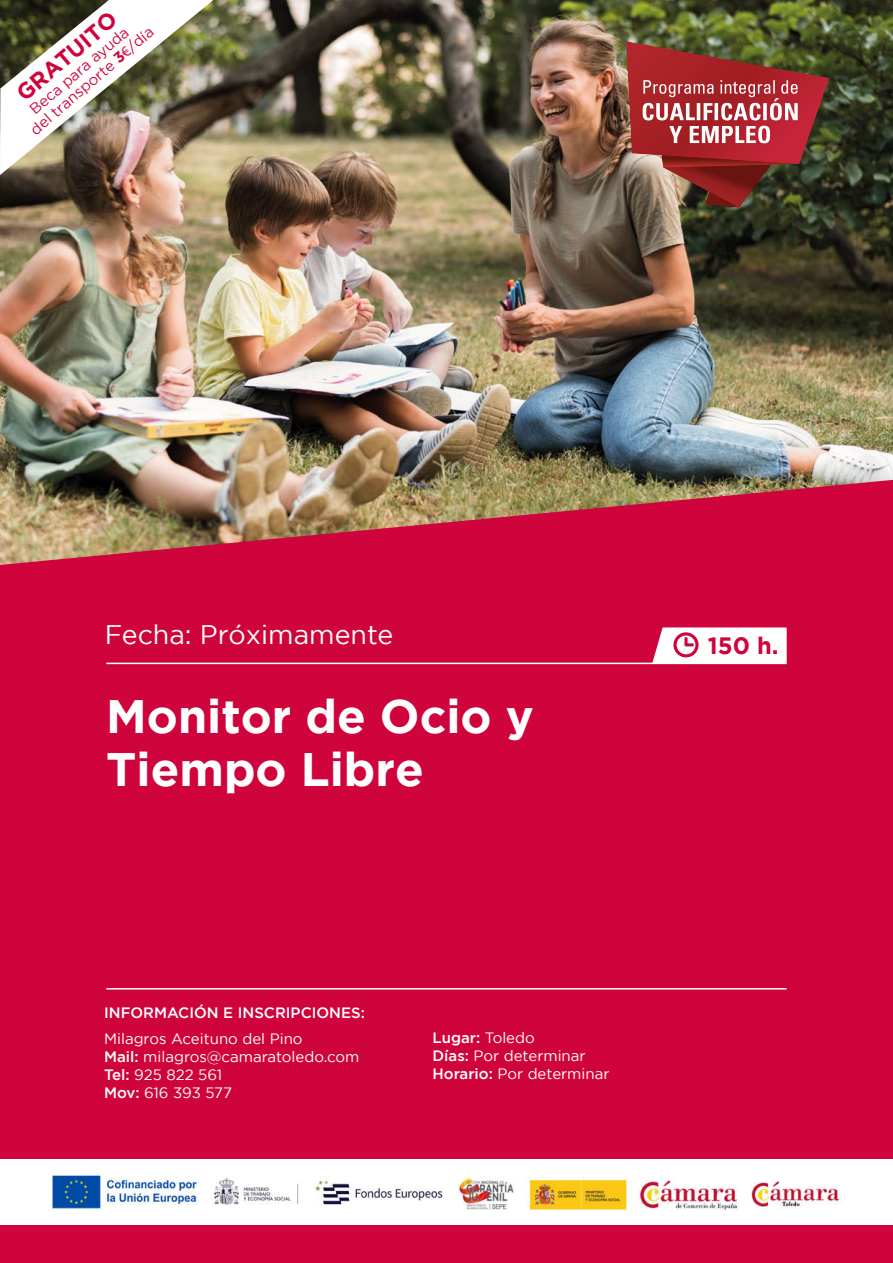
<style>
.page{position:relative;width:893px;height:1263px;background:#fff}
.page>*{position:absolute;margin:0;border:0;box-sizing:border-box;transform-origin:0 0}
.t1{font:700 46.8px/52.3px "Gotham";color:#fff}
.t2{font:26.85px "Gotham";color:#fff}
.t3{font:700 23.7px "Gotham";color:#d0043c}
.t4{font:700 22.35px "Gotham";color:#d0043c}
.t5{font:15px/18px "Gotham";color:#fff}
.t6{font:15px/15.9px "Gotham";color:#d0043c;text-align:center}
.t7{font:500 15px "Gotham";color:#fff}
.s1{font-weight:700}
.s2{font-family:"Myriad Pro"}
.s3{font-weight:500}
</style>
<div class="page">
<img style="left:0;top:0;width:893px;height:480px">
<div style="left:0;top:480px;width:893px;height:783px;background:#d0043c"></div>
<div style="left:0;top:1159px;width:892px;height:66px;background:#fff"></div>
<hr style="left:106px;top:663px;width:681px;height:1px;background:#fff">
<hr style="left:106px;top:988px;width:681px;height:1px;background:#fff">
<img style="left:626px;top:41px;width:203px;height:167px">
<svg style="left:652px;top:627px;width:135px;height:36px"></svg>
<img style="left:0;top:0;width:213px;height:175px">
<img style="left:48px;top:1175px;width:792px;height:36px">
<h3 class="t4" style="left:13px;top:88px;width:126px;rotate:-40deg">GRATUITO</h3>
<p class="t6" style="left:17px;top:114px;width:159px;rotate:-41deg">Beca para ayuda<br>del transporte <span class="s1">3</span><span class="s2">€</span>/día</p>
<h2 class="t2" style="left:105px;top:623px;width:290px">Fecha: Próximamente</h2>
<h1 class="t1" style="left:106px;top:692px;width:429px">Monitor de Ocio y<br>Tiempo Libre</h1>
<p class="t7" style="left:104px;top:1007px;width:262px">INFORMACIÓN E INSCRIPCIONES:</p>
<p class="t5" style="left:104px;top:1030px;width:257px">Milagros Aceituno del Pino<br><span class="s3">Mail:</span> milagros@camaratoledo.com<br><span class="s3">Tel:</span> 925 822 561<br><span class="s3">Mov:</span> 616 393 577</p>
<p class="t5" style="left:433px;top:1029px;width:178px"><span class="s3">Lugar:</span> Toledo<br><span class="s3">Días:</span> Por determinar<br><span class="s3">Horario:</span> Por determinar</p>
<h3 class="t3" style="left:708px;top:635px;width:72px">150 h.</h3>
</div>
